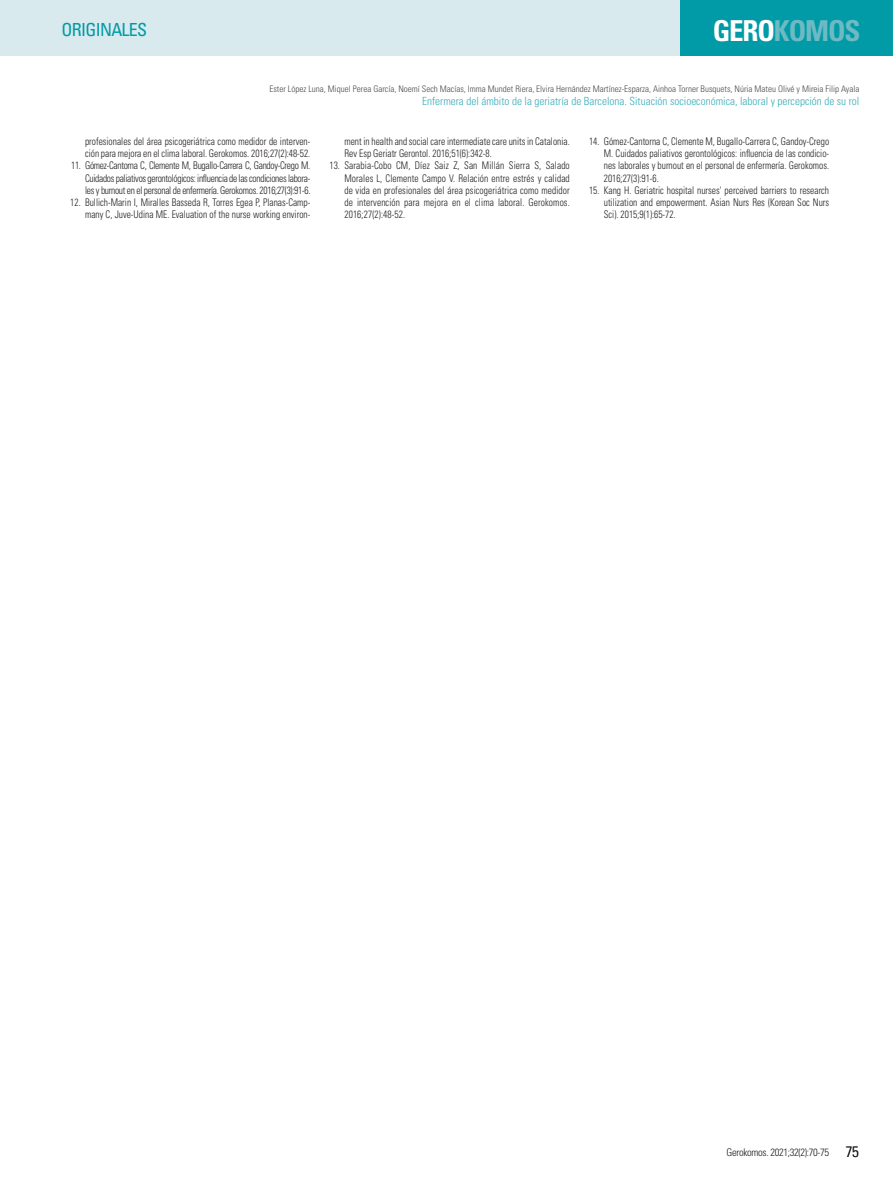
<style>
.page{position:relative;width:893px;height:1191px;background:#fff}
.page>*{position:absolute;margin:0;border:0;box-sizing:border-box;transform-origin:0 0}
.t1{font:700 condensed 28.8px "Univers LT Std";letter-spacing:-.04em;color:#6dbac4}
.t2{font:condensed 18px "Univers LT Std";letter-spacing:-.04em;color:#009ba7}
.CAB_-_Titulo{font:300 condensed 11.25px "Univers LT Std";color:#3aadb8}
.t3{font:300 condensed 10.5px/12px "Univers LT Std";color:#231f20;text-align:justify;scale:.9 1}
.t4{font:300 condensed 10.5px "Univers LT Std";letter-spacing:-.03em;color:#231f20}
.CAB_-__Autores{font:300 condensed 9px "Univers LT Std";color:#4b4c4d}
.s1{color:#fff}
.s2{font-size:15px}
</style>
<div class="page">
<div style="left:0;top:0;width:705px;height:55px;background:#d8eaed"></div>
<div style="left:680px;top:0;width:213px;height:55px;background:#009ba7"></div>
<h2 class="t2" style="left:62px;top:18px;width:87px">ORIGINALES</h2>
<h1 class="t1" style="left:713px;top:13px;width:149px"><span class="s1">GERO</span>KOMOS</h1>
<p class="CAB_-__Autores" style="left:269px;top:83px;width:591px">Ester López Luna, Miquel Perea García, Noemí Sech Macías, Imma Mundet Riera, Elvira Hernández Martínez-Esparza, Ainhoa Torner Busquets, Núria Mateu Olivé y Mireia Filip Ayala</p>
<p class="CAB_-_Titulo" style="left:422px;top:94px;width:439px">Enfermera del ámbito de la geriatría de Barcelona. Situación socioeconómica, laboral y percepción de su rol</p>
<p class="t3" style="left:85px;top:136px;width:252px">profesionales del área psicogeriátrica como medidor de interven&shy;ción para mejora en el clima laboral. Gerokomos. 2016;27(2):48-52.</p>
<p class="t3" style="left:85px;top:160px;width:252px;text-indent:-14px">11. Gómez-Cantorna C, Clemente M, Bugallo-Carrera C, Gandoy-Crego M.<br>Cuidados paliativos gerontológicos: influencia de las condiciones labora&shy;les y burnout en el personal de enfermería. Gerokomos. 2016;27(3):91-6.</p>
<p class="t3" style="left:70px;top:196px;width:268px;text-align:right">12. Bullich-Marin I, Miralles Basseda R, Torres Egea P, Planas-Camp&shy;many C, Juve-Udina ME. Evaluation of the nurse working environ-</p>
<p class="t3" style="left:344px;top:136px;width:252px">ment in health and social care intermediate care units in Catalonia.<br>Rev Esp Geriatr Gerontol. 2016;51(6):342-8.</p>
<p class="t3" style="left:344px;top:160px;width:252px;text-indent:-15px">13. Sarabia-Cobo CM, Díez Saiz Z, San Millán Sierra S, Salado Morales L, Clemente Campo V. Relación entre estrés y calidad de vida en profesionales del área psicogeriátrica como medidor de intervención para mejora en el clima laboral. Gerokomos.<br>2016;27(2):48-52.</p>
<p class="t3" style="left:604px;top:136px;width:252px;text-indent:-15px">14. Gómez-Cantorna C, Clemente M, Bugallo-Carrera C, Gandoy-Crego M. Cuidados paliativos gerontológicos: influencia de las condicio&shy;nes laborales y burnout en el personal de enfermería. Gerokomos.<br>2016;27(3):91-6.</p>
<p class="t3" style="left:604px;top:184px;width:252px;text-indent:-15px">15. Kang H. Geriatric hospital nurses' perceived barriers to research utilization and empowerment. Asian Nurs Res (Korean Soc Nurs Sci). 2015;9(1):65-72.</p>
<p class="t4" style="left:727px;top:1145px;width:134px">Gerokomos. 2021;32(2):70-75 <span class="s2">75</span></p>
</div>
